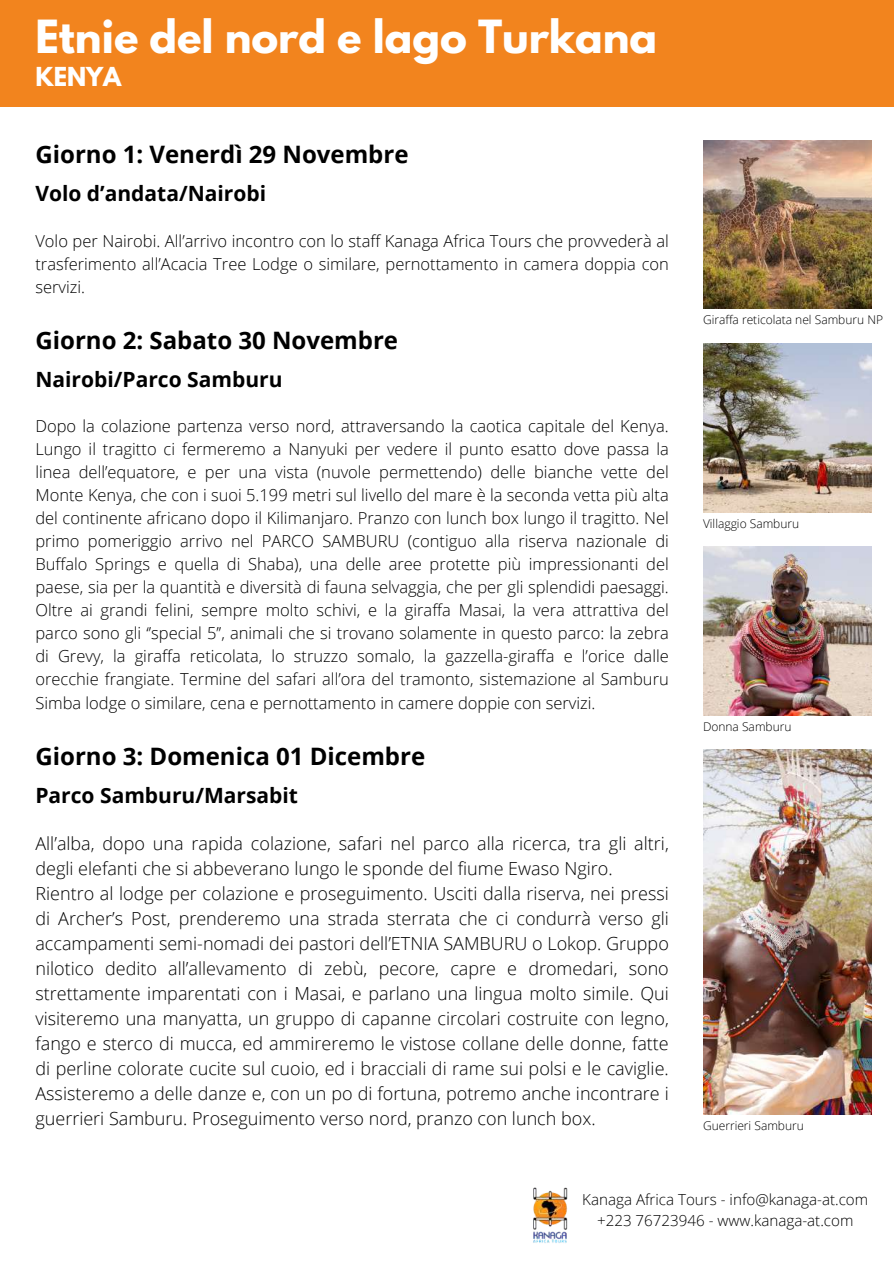
<style>
.page{position:relative;width:894px;height:1264px;background:#fff}
.page>*{position:absolute;margin:0;border:0;box-sizing:border-box;transform-origin:0 0}
.t1{font:700 40.5px "League Spartan";color:#fff}
.t2{font:700 24px "Open Sans";color:#000}
.t3{font:700 23.1px "League Spartan";color:#fff}
.t4{font:700 21px "Open Sans";color:#000}
.t5{font:300 18px/25px "Open Sans";color:#000}
.t6{font:300 16.5px/23px "Open Sans";color:#000;text-align:justify}
.t7{font:300 15.15px/21px "Open Sans";color:#000;text-align:center}
.t8{font:300 12px "Open Sans";color:#000}
</style>
<div class="page">
<img style="left:533px;top:1187px;width:35px;height:56px">
<img style="left:703px;top:140px;width:168px;height:169px">
<img style="left:703px;top:343px;width:168px;height:169px">
<img style="left:703px;top:546px;width:168px;height:169px">
<img style="left:703px;top:749px;width:168px;height:365px">
<div style="left:0;top:0;width:893px;height:106px;background:#f2841e"></div>
<h1 class="t1" style="left:35px;top:17px;width:623px">Etnie del nord e lago Turkana</h1>
<h3 class="t3" style="left:35px;top:66px;width:87px">KENYA</h3>
<h2 class="t2" style="left:35px;top:138px;width:374px">Giorno 1: Venerdì 29 Novembre</h2>
<p class="t4" style="left:35px;top:179px;width:232px">Volo d’andata/Nairobi</p>
<p class="t6" style="left:35px;top:229px;width:634px">Volo per Nairobi. All’arrivo incontro con lo staff Kanaga Africa Tours che provvederà al trasferimento all’Acacia Tree Lodge o similare, pernottamento in camera doppia con servizi.</p>
<h2 class="t2" style="left:35px;top:323px;width:364px">Giorno 2: Sabato 30 Novembre</h2>
<p class="t4" style="left:35px;top:364px;width:248px">Nairobi/Parco Samburu</p>
<p class="t6" style="left:35px;top:414px;width:634px">Dopo la colazione partenza verso nord, attraversando la caotica capitale del Kenya.<br>Lungo il tragitto ci fermeremo a Nanyuki per vedere il punto esatto dove passa la linea dell’equatore, e per una vista (nuvole permettendo) delle bianche vette del Monte Kenya, che con i suoi 5.199 metri sul livello del mare è la seconda vetta più alta del continente africano dopo il Kilimanjaro. Pranzo con lunch box lungo il tragitto. Nel primo pomeriggio arrivo nel PARCO SAMBURU (contiguo alla riserva nazionale di Buffalo Springs e quella di Shaba), una delle aree protette più impressionanti del paese, sia per la quantità e diversità di fauna selvaggia, che per gli splendidi paesaggi.<br>Oltre ai grandi felini, sempre molto schivi, e la giraffa Masai, la vera attrattiva del parco sono gli ‘’special 5’’, animali che si trovano solamente in questo parco: la zebra di Grevy, la giraffa reticolata, lo struzzo somalo, la gazzella-giraffa e l’orice dalle orecchie frangiate. Termine del safari all’ora del tramonto, sistemazione al Samburu Simba lodge o similare, cena e pernottamento in camere doppie con servizi.</p>
<h2 class="t2" style="left:35px;top:739px;width:391px">Giorno 3: Domenica 01 Dicembre</h2>
<p class="t4" style="left:35px;top:780px;width:264px">Parco Samburu/Marsabit</p>
<p class="t5" style="left:35px;top:830px;width:634px">All’alba, dopo una rapida colazione, safari nel parco alla ricerca, tra gli altri, degli elefanti che si abbeverano lungo le sponde del fiume Ewaso Ngiro.<br>Rientro al lodge per colazione e proseguimento. Usciti dalla riserva, nei pressi di Archer’s Post, prenderemo una strada sterrata che ci condurrà verso gli accampamenti semi-nomadi dei pastori dell’ETNIA SAMBURU o Lokop. Gruppo nilotico dedito all’allevamento di zebù, pecore, capre e dromedari, sono strettamente imparentati con i Masai, e parlano una lingua molto simile. Qui visiteremo una manyatta, un gruppo di capanne circolari costruite con legno, fango e sterco di mucca, ed ammireremo le vistose collane delle donne, fatte di perline colorate cucite sul cuoio, ed i bracciali di rame sui polsi e le caviglie.<br>Assisteremo a delle danze e, con un po di fortuna, potremo anche incontrare i guerrieri Samburu. Proseguimento verso nord, pranzo con lunch box.</p>
<p class="t8" style="left:702px;top:311px;width:181px">Giraffa reticolata nel Samburu NP</p>
<p class="t8" style="left:702px;top:515px;width:98px">Villaggio Samburu</p>
<p class="t8" style="left:702px;top:718px;width:90px">Donna Samburu</p>
<p class="t8" style="left:702px;top:1117px;width:102px">Guerrieri Samburu</p>
<p class="t7" style="left:582px;top:1188px;width:287px">Kanaga Africa Tours - info@kanaga-at.com +223 76723946 - www.kanaga-at.com</p>
</div>
